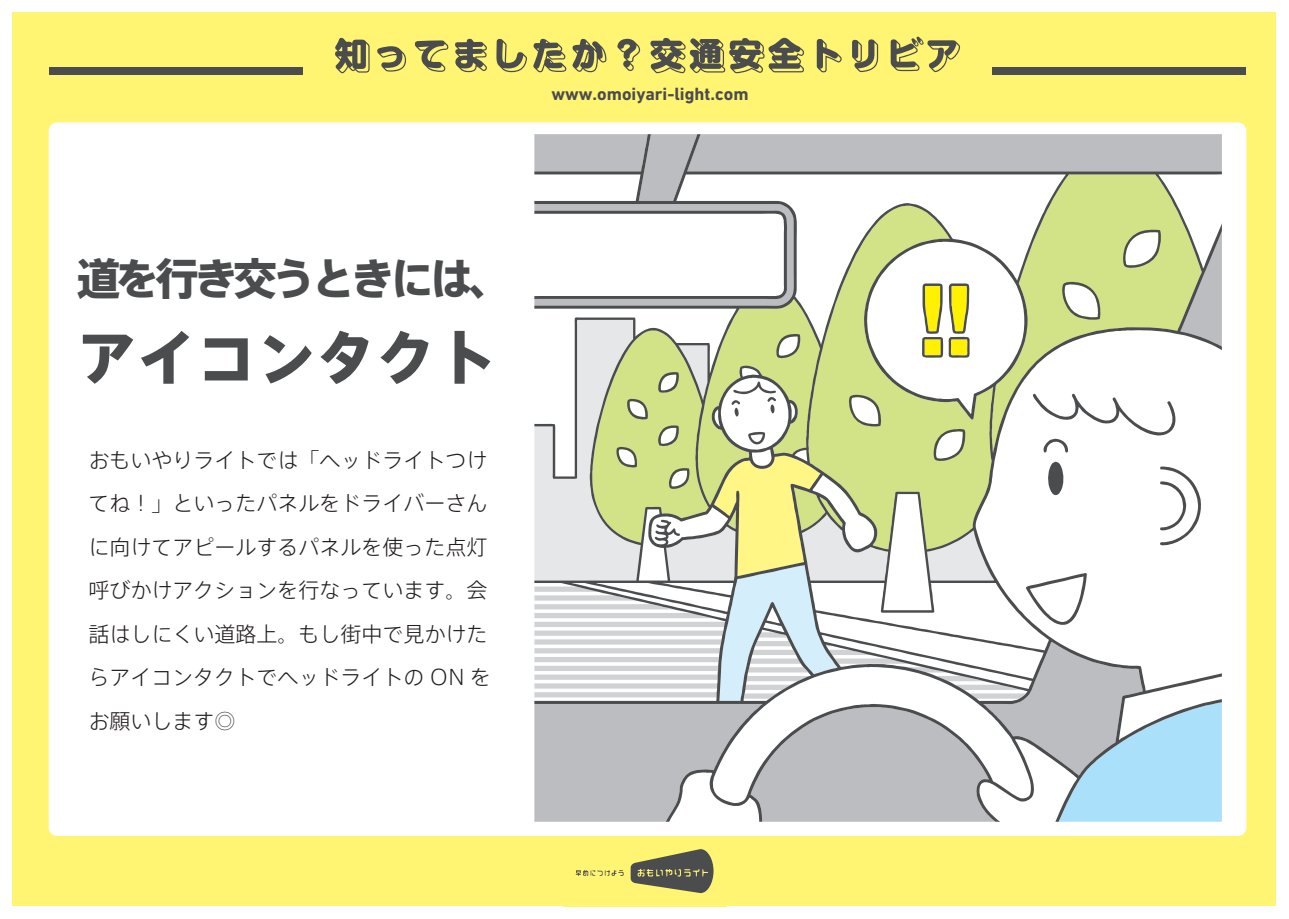
<style>
.page{position:relative;width:1289px;height:919px;background:#fff}
.page>*{position:absolute;margin:0;border:0;box-sizing:border-box;transform-origin:0 0}
.t1{font:800 60px "Axis Std";color:#4b4c4d}
.t2{font:800 43.5px "Axis Std";letter-spacing:-.1em;color:#4b4c4d}
.t3{font:300 21px/43.5px "Axis Std";color:#231f20}
.t4{font:700 18px "DIN Next LT Pro";color:#4b4c4d}
</style>
<div class="page">
<div style="left:13px;top:13px;width:1263px;height:893px;background:#fff573"></div>
<svg style="left:575px;top:870px;width:48px;height:5px"></svg>
<svg style="left:630px;top:849px;width:83px;height:44px"></svg>
<div style="left:49px;top:122px;width:1197px;height:713px;background:#fff;border-radius:9px"></div>
<div style="left:49px;top:67px;width:254px;height:7px;background:#4b4c4d"></div>
<div style="left:992px;top:67px;width:254px;height:7px;background:#4b4c4d"></div>
<svg style="left:335px;top:38px;width:34px;height:35px"></svg>
<svg style="left:377px;top:46px;width:29px;height:26px"></svg>
<svg style="left:415px;top:40px;width:33px;height:32px"></svg>
<svg style="left:455px;top:39px;width:32px;height:33px"></svg>
<svg style="left:496px;top:39px;width:31px;height:33px"></svg>
<svg style="left:533px;top:39px;width:33px;height:33px"></svg>
<svg style="left:572px;top:39px;width:34px;height:33px"></svg>
<svg style="left:617px;top:39px;width:23px;height:32px"></svg>
<svg style="left:650px;top:38px;width:154px;height:35px"></svg>
<svg style="left:816px;top:39px;width:25px;height:33px"></svg>
<svg style="left:852px;top:39px;width:26px;height:33px"></svg>
<svg style="left:890px;top:37px;width:70px;height:35px"></svg>
<svg style="left:534px;top:134px;width:687px;height:687px"></svg>
<p class="t4" style="left:551px;top:84px;width:199px">www.omoiyari-light.com</p>
<h2 class="t2" style="left:77px;top:245px;width:437px">道を行き交うときには、</h2>
<h1 class="t1" style="left:77px;top:311px;width:422px">アイコンタクト</h1>
<p class="t3" style="left:88px;top:437px;width:404px">おもいやりライトでは「ヘッドライトつけてね！」といったパネルをドライバーさんに向けてアピールするパネルを使った点灯呼びかけアクションを行なっています。会話はしにくい道路上。もし街中で見かけたらアイコンタクトでヘッドライトの ON をお願いします◎</p>
</div>
